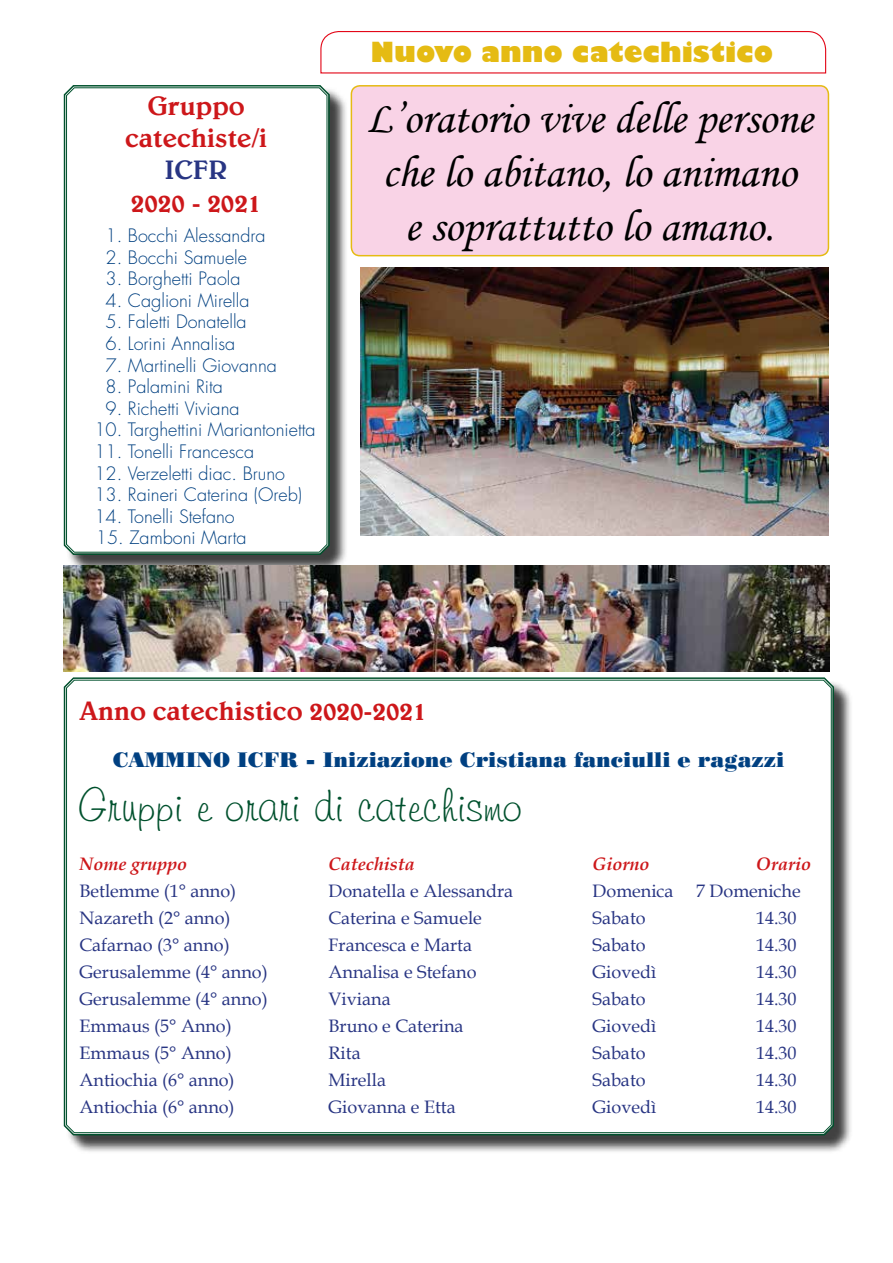
<style>
.page{position:relative;width:893px;height:1263px;background:#fff}
.page>*{position:absolute;margin:0;border:0;box-sizing:border-box;transform-origin:0 0}
.t1{font:45px/54px "Monotype Corsiva";color:#000;text-align:center}
.t2{font:45px "Freehand 591 BT Regular A";color:#00512d}
.t3{font:500 27px/32.4px "Belwe";color:#cd171a;text-align:center}
.t4{font:800 27px "Gill Sans";color:#e5bb13}
.t5{font:500 27px "Belwe";color:#283583}
.t6{font:21px "Poster Bodoni BT";color:#004081}
.t7{font:18px "Book Antiqua";color:#283583}
.t8{font:300 18px "Futura";color:#004081}
.t9{font:italic 700 18px "Book Antiqua";color:#cd171a}
</style>
<div class="page">
<svg style="left:320px;top:31px;width:507px;height:43px"></svg>
<div style="left:66px;top:680px;width:786px;height:474px;background:#000;opacity:.75"></div>
<svg style="left:63px;top:677px;width:772px;height:460px"></svg>
<div style="left:66px;top:87px;width:283px;height:486px;background:#000;opacity:.75"></div>
<svg style="left:63px;top:85px;width:268px;height:471px;background:#527b69"></svg>
<svg style="left:66px;top:87px;width:261px;height:466px"></svg>
<div style="left:351px;top:86px;width:477px;height:170px;background:#f9d3e6;border-radius:9px"></div>
<div style="left:351px;top:85px;width:478px;height:171px;border:2px solid #e5bb13;border-radius:9px"></div>
<img style="left:64px;top:566px;width:765px;height:106px">
<img style="left:361px;top:268px;width:467px;height:268px">
<h2 class="t3" style="left:125px;top:89px;width:144px">Gruppo catechiste/i</h2>
<h2 class="t5" style="left:165px;top:155px;width:64px">ICFR</h2>
<h2 class="t3" style="left:131px;top:187px;width:132px">2020 - 2021</h2>
<p class="t8" style="left:106px;top:224px;width:161px">1. Bocchi Alessandra</p>
<p class="t8" style="left:106px;top:246px;width:143px">2. Bocchi Samuele</p>
<p class="t8" style="left:106px;top:268px;width:136px">3. Borghetti Paola</p>
<p class="t8" style="left:106px;top:289px;width:145px">4. Caglioni Mirella</p>
<p class="t8" style="left:106px;top:311px;width:143px">5. Faletti Donatella</p>
<p class="t8" style="left:106px;top:332px;width:131px">6. Lorini Annalisa</p>
<p class="t8" style="left:106px;top:354px;width:173px">7. Martinelli Giovanna</p>
<p class="t8" style="left:106px;top:376px;width:119px">8. Palamini Rita</p>
<p class="t8" style="left:106px;top:397px;width:136px">9. Richetti Viviana</p>
<p class="t8" style="left:94px;top:419px;width:223px">10. Targhettini Mariantonietta</p>
<p class="t8" style="left:94px;top:440px;width:161px">11. Tonelli Francesca</p>
<p class="t8" style="left:94px;top:462px;width:192px">12. Verzeletti diac. Bruno</p>
<p class="t8" style="left:94px;top:484px;width:209px">13. Raineri Caterina (Oreb)</p>
<p class="t8" style="left:94px;top:505px;width:142px">14. Tonelli Stefano</p>
<p class="t8" style="left:96px;top:527px;width:152px">15. Zamboni Marta</p>
<h2 class="t4" style="left:371px;top:36px;width:404px">Nuovo anno catechistico</h2>
<h1 class="t1" style="left:366px;top:92px;width:448px">L’oratorio vive delle persone che lo abitano, lo animano<br>e soprattutto lo amano.</h1>
<h2 class="t3" style="left:80px;top:695px;width:349px">Anno catechistico 2020-2021</h2>
<p class="t6" style="left:113px;top:747px;width:673px">CAMMINO ICFR - Iniziazione Cristiana fanciulli e ragazzi</p>
<h1 class="t2" style="left:80px;top:778px;width:444px">Gruppi e orari di catechismo</h1>
<p class="t9" style="left:80px;top:851px;width:109px">Nome gruppo</p>
<p class="t9" style="left:329px;top:851px;width:88px">Catechista</p>
<p class="t9" style="left:593px;top:851px;width:59px">Giorno</p>
<p class="t9" style="left:756px;top:851px;width:57px">Orario</p>
<p class="t7" style="left:80px;top:878px;width:158px">Betlemme (1° anno)</p>
<p class="t7" style="left:329px;top:878px;width:186px">Donatella e Alessandra</p>
<p class="t7" style="left:593px;top:878px;width:82px">Domenica</p>
<p class="t7" style="left:696px;top:878px;width:106px">7 Domeniche</p>
<p class="t7" style="left:80px;top:905px;width:153px">Nazareth (2° anno)</p>
<p class="t7" style="left:329px;top:905px;width:155px">Caterina e Samuele</p>
<p class="t7" style="left:593px;top:905px;width:55px">Sabato</p>
<p class="t7" style="left:756px;top:905px;width:42px">14.30</p>
<p class="t7" style="left:80px;top:932px;width:152px">Cafarnao (3° anno)</p>
<p class="t7" style="left:329px;top:932px;width:145px">Francesca e Marta</p>
<p class="t7" style="left:593px;top:932px;width:55px">Sabato</p>
<p class="t7" style="left:756px;top:932px;width:42px">14.30</p>
<p class="t7" style="left:80px;top:959px;width:190px">Gerusalemme (4° anno)</p>
<p class="t7" style="left:329px;top:959px;width:149px">Annalisa e Stefano</p>
<p class="t7" style="left:593px;top:959px;width:65px">Giovedì</p>
<p class="t7" style="left:756px;top:959px;width:42px">14.30</p>
<p class="t7" style="left:80px;top:986px;width:190px">Gerusalemme (4° anno)</p>
<p class="t7" style="left:329px;top:986px;width:64px">Viviana</p>
<p class="t7" style="left:593px;top:986px;width:55px">Sabato</p>
<p class="t7" style="left:756px;top:986px;width:42px">14.30</p>
<p class="t7" style="left:80px;top:1013px;width:154px">Emmaus (5° Anno)</p>
<p class="t7" style="left:329px;top:1013px;width:136px">Bruno e Caterina</p>
<p class="t7" style="left:593px;top:1013px;width:65px">Giovedì</p>
<p class="t7" style="left:756px;top:1013px;width:42px">14.30</p>
<p class="t7" style="left:80px;top:1040px;width:154px">Emmaus (5° Anno)</p>
<p class="t7" style="left:329px;top:1040px;width:34px">Rita</p>
<p class="t7" style="left:593px;top:1040px;width:55px">Sabato</p>
<p class="t7" style="left:756px;top:1040px;width:42px">14.30</p>
<p class="t7" style="left:80px;top:1067px;width:157px">Antiochia (6° anno)</p>
<p class="t7" style="left:329px;top:1067px;width:59px">Mirella</p>
<p class="t7" style="left:593px;top:1067px;width:55px">Sabato</p>
<p class="t7" style="left:756px;top:1067px;width:42px">14.30</p>
<p class="t7" style="left:80px;top:1094px;width:157px">Antiochia (6° anno)</p>
<p class="t7" style="left:329px;top:1094px;width:129px">Giovanna e Etta</p>
<p class="t7" style="left:593px;top:1094px;width:65px">Giovedì</p>
<p class="t7" style="left:756px;top:1094px;width:42px">14.30</p>
</div>
